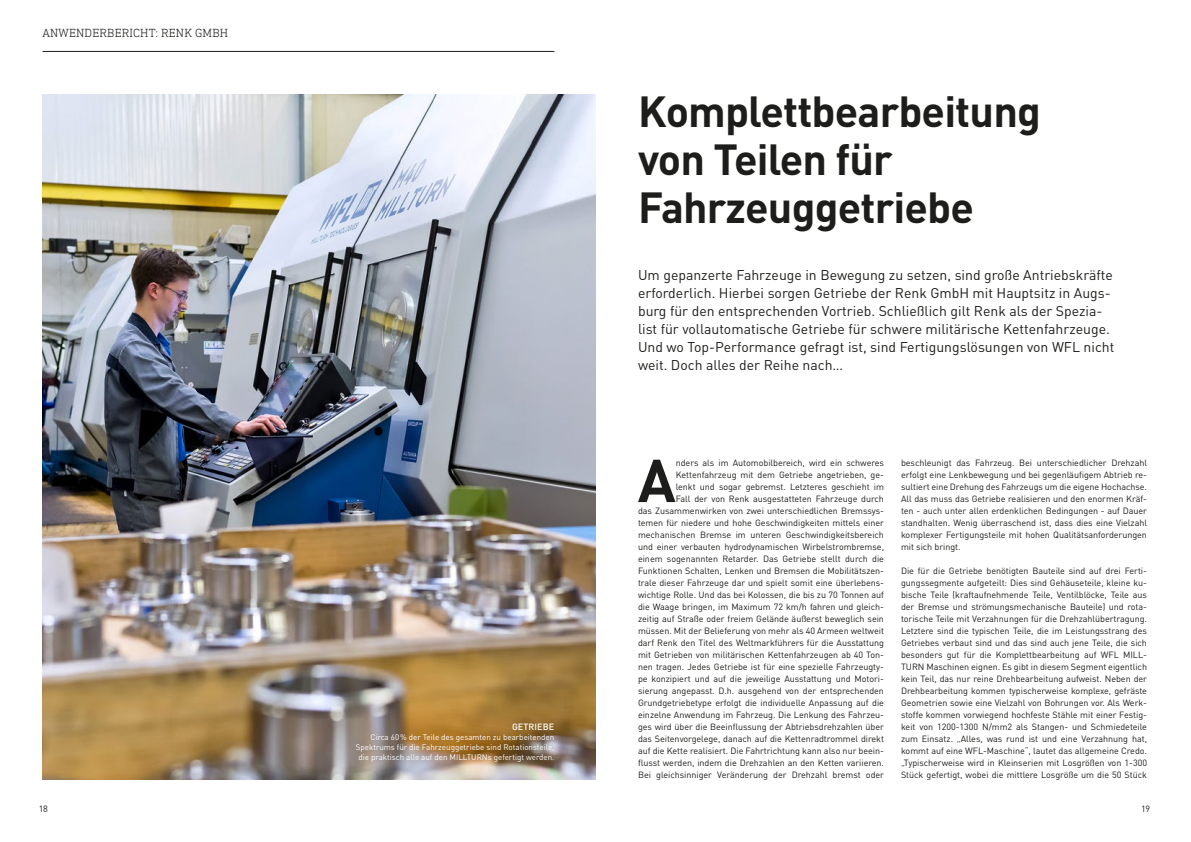
<style>
.page{position:relative;width:1191px;height:842px;background:#fff}
.page>*{position:absolute;margin:0;border:0;box-sizing:border-box;transform-origin:0 0}
.t1{font:700 59.6px "DIN Pro";color:#1d1d1b}
.t2{font:700 43px/48px "DIN Pro";letter-spacing:-.02em;color:#1d1d1b}
.t3{font:14px/18px "DIN Pro";color:#1d1d1b}
.t4{font:300 12px "DIN Next Slab Pro";letter-spacing:.01em;color:#1d1d1b}
.t5{font:9px/12px "DIN Pro";letter-spacing:-.005em;color:#1d1d1b;text-align:justify}
.t6{font:500 9px "DIN Pro";letter-spacing:.01em;color:#fff}
.t7{font:8px/10px "DIN Pro";color:#fff;text-align:right}
</style>
<div class="page">
<img style="left:43px;top:94px;width:552px;height:686px">
<hr style="left:43px;top:51px;width:511px;height:1px;background:#1d1d1b">
<h3 class="t4" style="left:43px;top:26px;width:187px">ANWENDERBERICHT: RENK GMBH</h3>
<p class="t6" style="left:512px;top:721px;width:44px">GETRIEBE</p>
<p class="t7" style="left:356px;top:732px;width:200px">Circa 60% der Teile des gesamten zu bearbeitenden<br>Spektrums für die Fahrzeuggetriebe sind Rotationsteile, die praktisch alle auf den MILLTURNs gefertigt werden.</p>
<h2 class="t2" style="left:638px;top:86px;width:404px">Komplettbearbeitung von Teilen für<br>Fahrzeuggetriebe</h2>
<p class="t3" style="left:638px;top:265px;width:478px">Um gepanzerte Fahrzeuge in Bewegung zu setzen, sind große Antriebskräfte erforderlich. Hierbei sorgen Getriebe der Renk GmbH mit Hauptsitz in Augs&shy;burg für den entsprechenden Vortrieb. Schließlich gilt Renk als der Spezia&shy;list für vollautomatische Getriebe für schwere militärische Kettenfahrzeuge.<br>Und wo Top-Performance gefragt ist, sind Fertigungslösungen von WFL nicht weit. Doch alles der Reihe nach…</p>
<p class="t5" style="left:638px;top:456px;width:247px;text-align:right">nders als im Automobilbereich, wird ein schweres Kettenfahrzeug mit dem Getriebe angetrieben, ge-<br>lenkt und sogar gebremst. Letzteres geschieht im<br>Fall der von Renk ausgestatteten Fahrzeuge durch<br>das Zusammenwirken von zwei unterschiedlichen Bremssys&shy;temen für niedere und hohe Geschwindigkeiten mittels einer mechanischen Bremse im unteren Geschwindigkeitsbereich und einer verbauten hydrodynamischen Wirbelstrombremse, einem sogenannten Retarder. Das Getriebe stellt durch die Funktionen Schalten, Lenken und Bremsen die Mobilitätszen&shy;trale dieser Fahrzeuge dar und spielt somit eine überlebens&shy;wichtige Rolle. Und das bei Kolossen, die bis zu 70 Tonnen auf die Waage bringen, im Maximum 72 km/h fahren und gleich&shy;zeitig auf Straße oder freiem Gelände äußerst beweglich sein müssen. Mit der Belieferung von mehr als 40 Armeen weltweit darf Renk den Titel des Weltmarkführers für die Ausstattung mit Getrieben von militärischen Kettenfahrzeugen ab 40 Ton&shy;nen tragen. Jedes Getriebe ist für eine spezielle Fahrzeugty&shy;pe konzipiert und auf die jeweilige Ausstattung und Motori&shy;sierung angepasst. D.h. ausgehend von der entsprechenden Grundgetriebetype erfolgt die individuelle Anpassung auf die einzelne Anwendung im Fahrzeug. Die Lenkung des Fahrzeu&shy;ges wird über die Beeinflussung der Abtriebsdrehzahlen über das Seitenvorgelege, danach auf die Kettenradtrommel direkt auf die Kette realisiert. Die Fahrtrichtung kann also nur beein&shy;flusst werden, indem die Drehzahlen an den Ketten variieren.<br>Bei gleichsinniger Veränderung der Drehzahl bremst oder</p>
<p class="t5" style="left:901px;top:456px;width:247px">beschleunigt das Fahrzeug. Bei unterschiedlicher Drehzahl erfolgt eine Lenkbewegung und bei gegenläufigem Abtrieb re&shy;sultiert eine Drehung des Fahrzeugs um die eigene Hochachse.<br>All das muss das Getriebe realisieren und den enormen Kräf&shy;ten - auch unter allen erdenklichen Bedingungen - auf Dauer standhalten. Wenig überraschend ist, dass dies eine Vielzahl komplexer Fertigungsteile mit hohen Qualitätsanforderungen mit sich bringt.</p>
<h1 class="t1" style="left:637px;top:440px;width:40px">A</h1>
<p class="t5" style="left:901px;top:564px;width:247px">Die für die Getriebe benötigten Bauteile sind auf drei Ferti&shy;gungssegmente aufgeteilt: Dies sind Gehäuseteile, kleine ku&shy;bische Teile (kraftaufnehmende Teile, Ventilblöcke, Teile aus der Bremse und strömungsmechanische Bauteile) und rota&shy;torische Teile mit Verzahnungen für die Drehzahlübertragung.<br>Letztere sind die typischen Teile, die im Leistungsstrang des Getriebes verbaut sind und das sind auch jene Teile, die sich besonders gut für die Komplettbearbeitung auf WFL MILL-TURN Maschinen eignen. Es gibt in diesem Segment eigentlich kein Teil, das nur reine Drehbearbeitung aufweist. Neben der Drehbearbeitung kommen typischerweise komplexe, gefräste Geometrien sowie eine Vielzahl von Bohrungen vor. Als Werk&shy;stoffe kommen vorwiegend hochfeste Stähle mit einer Festig&shy;keit von 1200-1300 N/mm2 als Stangen- und Schmiedeteile zum Einsatz. „Alles, was rund ist und eine Verzahnung hat, kommt auf eine WFL-Maschine“, lautet das allgemeine Credo. „Typischerweise wird in Kleinserien mit Losgrößen von 1-300<br>Stück gefertigt, wobei die mittlere Losgröße um die 50 Stück</p>
<p class="t5" style="left:39px;top:802px;width:11px">18</p>
<p class="t5" style="left:1141px;top:802px;width:11px">19</p>
</div>
